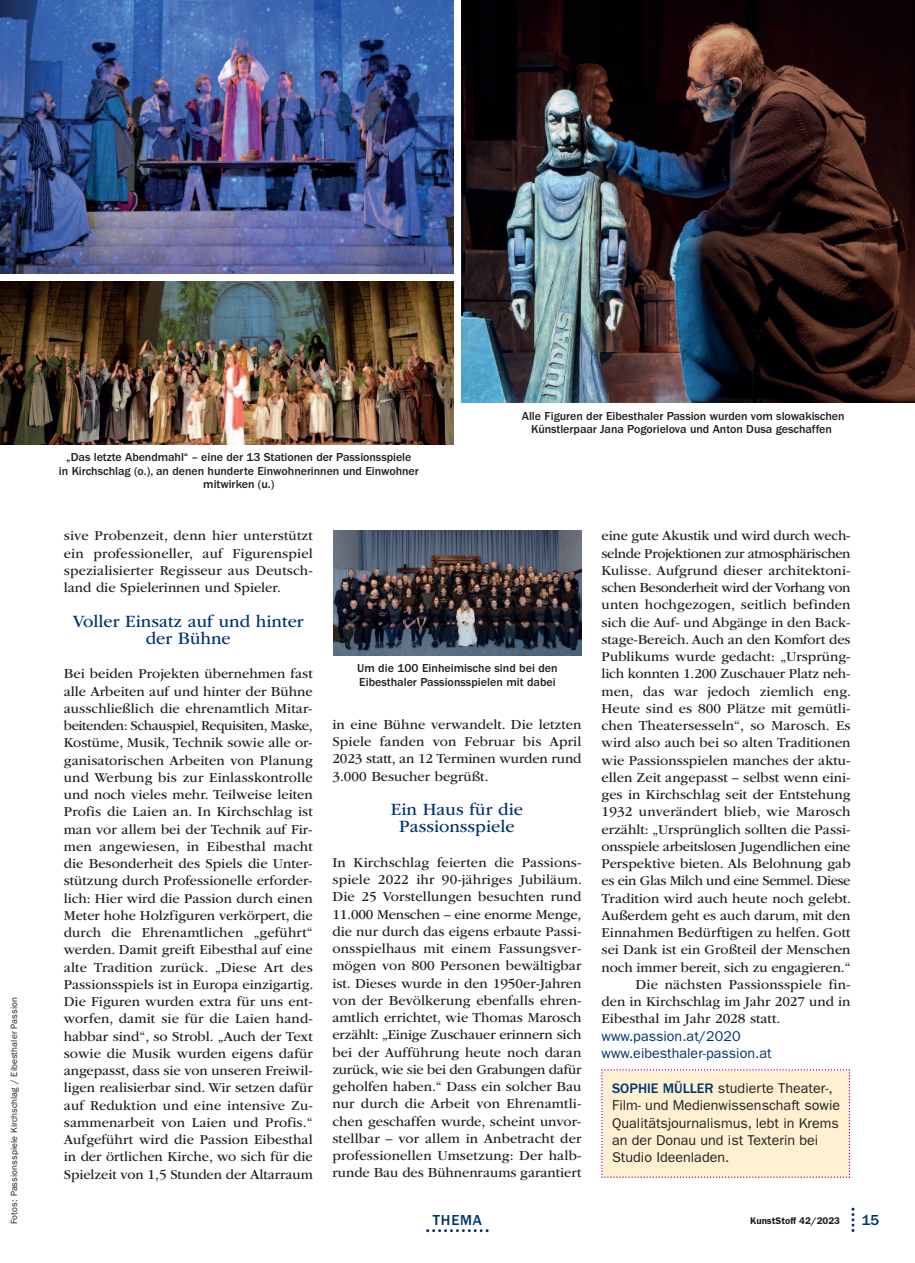
<style>
.page{position:relative;width:915px;height:1263px;background:#fff}
.page>*{position:absolute;margin:0;border:0;box-sizing:border-box;transform-origin:0 0}
.t1{font:18px/17.2px "ITC Garamond Std";color:#013371;text-align:center}
.t2{font:500 15px "ITC Franklin Gothic Std";letter-spacing:.05em;color:#013371}
.t3{font:14.25px/17.2px "ITC Garamond Std";color:#231f20;text-align:justify}
.t4{font:14.25px/17.2px "ITC Franklin Gothic Std";color:#231f20}
.t5{font:14.25px/17.2px "ITC Franklin Gothic Std";color:#013371}
.t6{font:14.25px "ITC Garamond Std";letter-spacing:-.025em;color:#231f20}
.t7{font:14.25px "ITC Garamond Std";letter-spacing:-.035em;color:#231f20}
.t8{font:14.25px "ITC Garamond Std";letter-spacing:-.03em;color:#231f20}
.t9{font:500 12px/13.5px "ITC Franklin Gothic Std";letter-spacing:-.005em;color:#231f20;text-align:center}
.t10{font:600 9.75px "ITC Franklin Gothic Std";color:#231f20}
.t11{font:9px "ITC Franklin Gothic Std";letter-spacing:.01em;color:#231f20}
.s1{font-weight:500;color:#013371}
</style>
<div class="page">
<div style="left:601px;top:1069px;width:248px;height:109px;background:#fef0d0"></div>
<svg style="left:851px;top:1208px;width:3px;height:24px"></svg>
<img style="left:461px;top:0;width:453px;height:402px">
<img style="left:0;top:0;width:453px;height:273px">
<img style="left:333px;top:530px;width:248px;height:125px">
<svg style="left:426px;top:1229px;width:62px;height:3px"></svg>
<img style="left:0;top:282px;width:453px;height:163px">
<p class="t11" style="left:11px;top:1224px;width:228px;rotate:-90deg">Fotos: Passionsspiele Kirchschlag / Eibesthaler Passion</p>
<p class="t9" style="left:59px;top:451px;width:361px">„Das letzte Abendmahl“ – eine der 13 Stationen der Passionsspiele<br>in Kirchschlag (o.), an denen hunderte Einwohnerinnen und Einwohner mitwirken (u.)</p>
<p class="t9" style="left:521px;top:410px;width:324px">Alle Figuren der Eibesthaler Passion wurden vom slowakischen<br>Künstlerpaar Jana Pogorielova und Anton Dusa geschaffen</p>
<p class="t3" style="left:64px;top:528px;width:250px">sive Probenzeit, denn hier unterstützt ein professioneller, auf Figurenspiel spezialisierter Regisseur aus Deutsch&shy;land die Spielerinnen und Spieler.</p>
<p class="t1" style="left:73px;top:614px;width:232px">Voller Einsatz auf und hinter der Bühne</p>
<p class="t3" style="left:64px;top:666px;width:251px">Bei beiden Projekten übernehmen fast alle Arbeiten auf und hinter der Bühne ausschließlich die ehrenamtlich Mitar&shy;beitenden: Schauspiel, Requisiten, Maske, Kostüme, Musik, Technik sowie alle or&shy;ganisatorischen Arbeiten von Planung und Werbung bis zur Einlasskontrolle und noch vieles mehr. Teilweise leiten Profis die Laien an. In Kirchschlag ist man vor allem bei der Technik auf Fir&shy;men angewiesen, in Eibesthal macht die Besonderheit des Spiels die Unter&shy;stützung durch Professionelle erforder&shy;lich: Hier wird die Passion durch einen Meter hohe Holzfiguren verkörpert, die durch die Ehrenamtlichen „geführt“ werden. Damit greift Eibesthal auf eine alte Tradition zurück. „Diese Art des Passionsspiels ist in Europa einzigartig.<br>Die Figuren wurden extra für uns ent&shy;worfen, damit sie für die Laien hand&shy;habbar sind“, so Strobl. „Auch der Text sowie die Musik wurden eigens dafür angepasst, dass sie von unseren Freiwil&shy;ligen realisierbar sind. Wir setzen dafür auf Reduktion und eine intensive Zu&shy;sammenarbeit von Laien und Profis.“ Aufgeführt wird die Passion Eibesthal in der örtlichen Kirche, wo sich für die Spielzeit von 1,5 Stunden der Altarraum</p>
<p class="t9" style="left:357px;top:662px;width:202px;text-align:left">Um die 100 Einheimische sind bei den<br>Eibesthaler Passionsspielen mit dabei</p>
<p class="t3" style="left:332px;top:717px;width:250px">in eine Bühne verwandelt. Die letzten Spiele fanden von Februar bis April 2023 statt, an 12 Terminen wurden rund 3.000 Besucher begrüßt.</p>
<p class="t1" style="left:391px;top:802px;width:134px">Ein Haus für die<br>Passionsspiele</p>
<p class="t3" style="left:332px;top:855px;width:251px">In Kirchschlag feierten die Passions&shy;spiele 2022 ihr 90-jähriges Jubiläum.<br>Die 25 Vorstellungen besuchten rund 11.000 Menschen – eine enorme Menge, die nur durch das eigens erbaute Passi&shy;onsspielhaus mit einem Fassungsver&shy;mögen von 800 Personen bewältigbar ist. Dieses wurde in den 1950er-Jahren von der Bevölkerung ebenfalls ehren&shy;amtlich errichtet, wie Thomas Marosch erzählt: „Einige Zuschauer erinnern sich bei der Aufführung heute noch daran zurück, wie sie bei den Grabungen dafür geholfen haben.“ Dass ein solcher Bau nur durch die Arbeit von Ehrenamtli&shy;chen geschaffen wurde, scheint unvor&shy;stellbar – vor allem in Anbetracht der professionellen Umsetzung: Der halb&shy;runde Bau des Bühnenraums garantiert</p>
<p class="t2" style="left:433px;top:1215px;width:50px">THEMA</p>
<p class="t3" style="left:601px;top:528px;width:250px">eine gute Akustik und wird durch wech-</p>
<p class="t6" style="left:601px;top:548px;width:250px">selnde Projektionen zur atmosphärischen</p>
<p class="t3" style="left:601px;top:563px;width:250px">Kulisse. Aufgrund dieser architektoni-</p>
<p class="t7" style="left:601px;top:582px;width:250px">schen Besonderheit wird der Vorhang von</p>
<p class="t3" style="left:601px;top:597px;width:250px">unten hochgezogen, seitlich befinden</p>
<p class="t3" style="left:601px;top:615px;width:250px">sich die Auf- und Abgänge in den Back-</p>
<p class="t3" style="left:601px;top:632px;width:250px">stage-Bereich. Auch an den Komfort des</p>
<p class="t3" style="left:601px;top:649px;width:250px">Publikums wurde gedacht: „Ursprüng-</p>
<p class="t3" style="left:601px;top:666px;width:250px">lich konnten 1.200 Zuschauer Platz neh-</p>
<p class="t3" style="left:601px;top:684px;width:251px">men, das war jedoch ziemlich eng.</p>
<p class="t3" style="left:601px;top:701px;width:250px">Heute sind es 800 Plätze mit gemütli-</p>
<p class="t3" style="left:601px;top:718px;width:250px">chen Theatersesseln“, so Marosch. Es</p>
<p class="t3" style="left:601px;top:735px;width:250px">wird also auch bei so alten Traditionen</p>
<p class="t3" style="left:601px;top:753px;width:250px">wie Passionsspielen manches der aktu-</p>
<p class="t3" style="left:601px;top:770px;width:250px">ellen Zeit angepasst – selbst wenn eini-</p>
<p class="t3" style="left:601px;top:787px;width:250px">ges in Kirchschlag seit der Entstehung</p>
<p class="t3" style="left:601px;top:804px;width:250px">1932 unverändert blieb, wie Marosch</p>
<p class="t3" style="left:601px;top:822px;width:250px">erzählt: „Ursprünglich sollten die Passi-</p>
<p class="t3" style="left:601px;top:839px;width:250px">onsspiele arbeitslosen Jugendlichen eine</p>
<p class="t3" style="left:601px;top:856px;width:250px">Perspektive bieten. Als Belohnung gab</p>
<p class="t8" style="left:601px;top:876px;width:250px">es ein Glas Milch und eine Semmel. Diese</p>
<p class="t3" style="left:601px;top:891px;width:251px">Tradition wird auch heute noch gelebt.</p>
<p class="t3" style="left:601px;top:908px;width:250px">Außerdem geht es auch darum, mit den</p>
<p class="t3" style="left:601px;top:925px;width:250px">Einnahmen Bedürftigen zu helfen. Gott</p>
<p class="t3" style="left:601px;top:942px;width:250px">sei Dank ist ein Großteil der Menschen</p>
<p class="t3" style="left:601px;top:960px;width:250px">noch immer bereit, sich zu engagieren.“</p>
<p class="t3" style="left:635px;top:977px;width:216px">Die nächsten Passionsspiele fin-</p>
<p class="t3" style="left:601px;top:994px;width:250px">den in Kirchschlag im Jahr 2027 und in</p>
<p class="t3" style="left:601px;top:1011px;width:180px">Eibesthal im Jahr 2028 statt.</p>
<p class="t5" style="left:601px;top:1028px;width:171px">www.passion.at/2020 www.eibesthaler-passion.at</p>
<p class="t4" style="left:612px;top:1081px;width:229px"><span class="s1">SOPHIE MÜLLER</span> studierte Theater-,<br>Film- und Medienwissenschaft sowie<br>Qualitätsjournalismus, lebt in Krems an der Donau und ist Texterin bei<br>Studio Ideenladen.</p>
<p class="t10" style="left:750px;top:1217px;width:91px">KunstStoff 42/2023</p>
<p class="t2" style="left:861px;top:1215px;width:19px">15</p>
</div>
